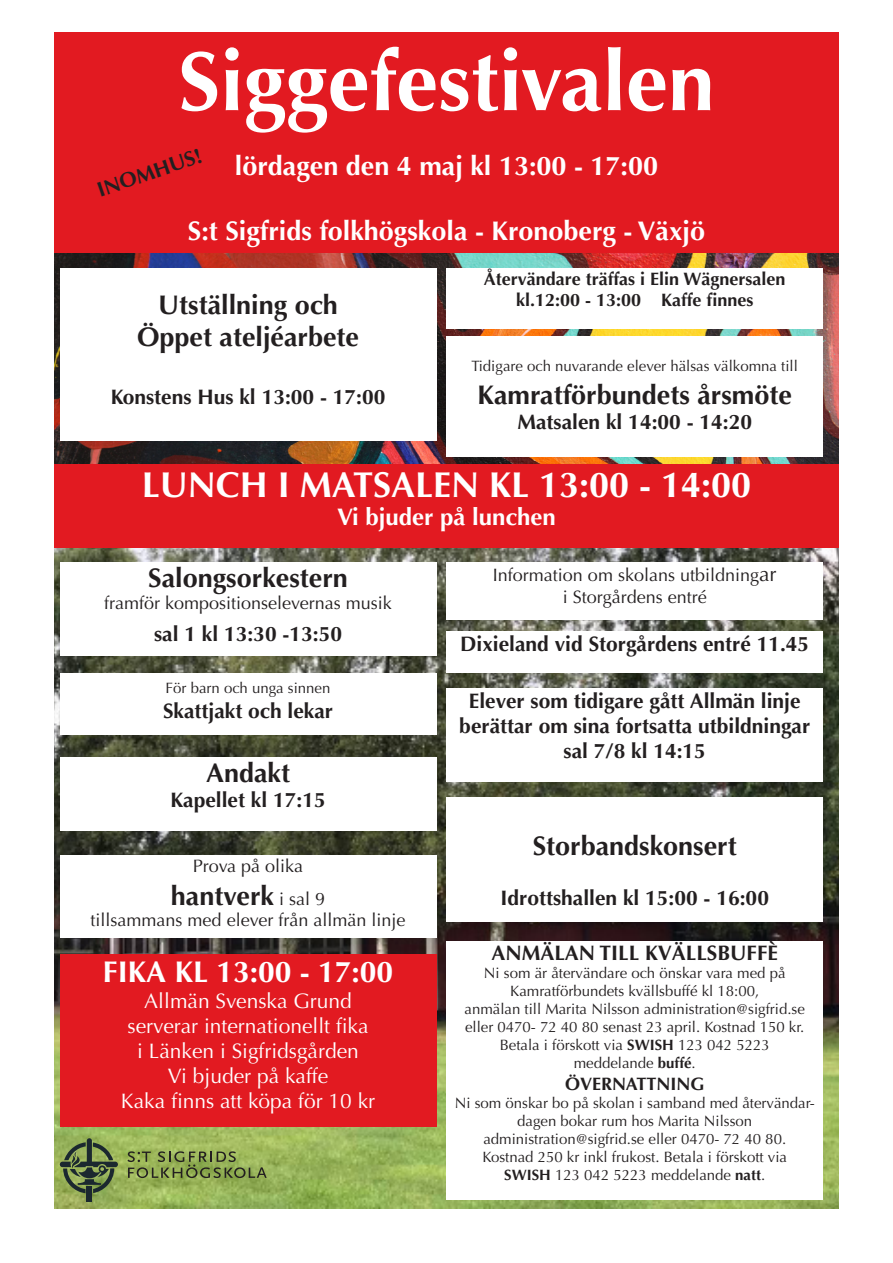
<style>
.page{position:relative;width:893px;height:1263px;background:#fff}
.page>*{position:absolute;margin:0;border:0;box-sizing:border-box;transform-origin:0 0}
.t1{font:700 84px "Optima";color:#fff}
.t2{font:700 36px "Optima";color:#fff}
.t3{font:700 30px "Optima";color:#fff}
.t4{font:700 27px "Optima";color:#231f20}
.t5{font:700 27px "Optima";color:#fff}
.t6{font:700 24px "Optima";color:#fff}
.t7{font:700 21px "Optima";color:#231f20}
.t8{font:21px "Optima";color:#fff}
.t9{font:18px "Optima";color:#231f20}
.t10{font:700 18px "Optima";color:#231f20}
.t11{font:15px/18px "Optima";color:#231f20;text-align:center}
.s1{font-weight:400;font-size:18px}
.s2{font-size:21px}
.s3{font-weight:700}
</style>
<div class="page">
<img style="left:54px;top:253px;width:785px;height:956px">
<div style="left:54px;top:463px;width:785px;height:84px;background:#e21a21"></div>
<div style="left:60px;top:268px;width:376px;height:172px;background:#fff"></div>
<div style="left:60px;top:562px;width:376px;height:94px;background:#fff"></div>
<div style="left:54px;top:33px;width:785px;height:220px;background:#e21a21"></div>
<div style="left:87px;top:1186px;width:5px;height:15px;background:#1b282f"></div>
<svg style="left:127px;top:1151px;width:140px;height:27px;background:#7f944c"></svg>
<svg style="left:60px;top:1138px;width:58px;height:55px;background:#687d49"></svg>
<div style="left:446px;top:336px;width:377px;height:120px;background:#fff"></div>
<div style="left:446px;top:798px;width:377px;height:124px;background:#fff"></div>
<div style="left:60px;top:955px;width:376px;height:172px;background:#e21a21"></div>
<div style="left:60px;top:757px;width:376px;height:73px;background:#fff"></div>
<div style="left:446px;top:688px;width:377px;height:94px;background:#fff"></div>
<div style="left:446px;top:562px;width:377px;height:57px;background:#fff"></div>
<div style="left:446px;top:631px;width:377px;height:42px;background:#fff"></div>
<div style="left:60px;top:856px;width:376px;height:82px;background:#fff"></div>
<div style="left:60px;top:673px;width:376px;height:62px;background:#fff"></div>
<div style="left:446px;top:268px;width:377px;height:61px;background:#fff"></div>
<div style="left:446px;top:941px;width:377px;height:258px;background:#fff"></div>
<p class="t1" style="left:178px;top:33px;width:538px">Siggefestivalen</p>
<p class="t5" style="left:235px;top:150px;width:425px">lördagen den 4 maj kl 13:00 - 17:00</p>
<p class="t5" style="left:188px;top:215px;width:519px">S:t Sigfrids folkhögskola - Kronoberg - Växjö</p>
<p class="t7" style="left:94px;top:179px;width:111px;rotate:-19deg">INOMHUS!</p>
<p class="t4" style="left:158px;top:289px;width:181px">Utställning och</p>
<p class="t4" style="left:137px;top:321px;width:224px">Öppet ateljéarbete</p>
<p class="t7" style="left:111px;top:384px;width:276px">Konstens Hus kl 13:00 - 17:00</p>
<p class="t10" style="left:484px;top:268px;width:303px">Återvändare träffas i Elin Wägnersalen</p>
<p class="t10" style="left:516px;top:290px;width:239px">kl.12:00 - 13:00 Kaffe finnes</p>
<p class="t11" style="left:472px;top:358px;width:328px">Tidigare och nuvarande elever hälsas välkomna till</p>
<p class="t4" style="left:478px;top:379px;width:316px">Kamratförbundets årsmöte</p>
<p class="t7" style="left:517px;top:410px;width:236px">Matsalen kl 14:00 - 14:20</p>
<p class="t2" style="left:142px;top:463px;width:611px">LUNCH I MATSALEN KL 13:00 - 14:00</p>
<p class="t6" style="left:337px;top:503px;width:220px">Vi bjuder på lunchen</p>
<p class="t4" style="left:148px;top:562px;width:201px">Salongsorkestern</p>
<p class="t9" style="left:104px;top:592px;width:289px">framför kompositionselevernas musik</p>
<p class="t7" style="left:154px;top:622px;width:189px">sal 1 kl 13:30 -13:50</p>
<p class="t11" style="left:166px;top:679px;width:166px">För barn och unga sinnen</p>
<p class="t7" style="left:163px;top:699px;width:171px">Skattjakt och lekar</p>
<p class="t4" style="left:206px;top:757px;width:86px">Andakt</p>
<p class="t7" style="left:170px;top:788px;width:157px">Kapellet kl 17:15</p>
<p class="t9" style="left:193px;top:856px;width:112px">Prova på olika</p>
<p class="t4" style="left:171px;top:880px;width:156px">hantverk <span class="s1">i sal 9</span></p>
<p class="t9" style="left:91px;top:910px;width:316px">tillsammans med elever från allmän linje</p>
<p class="t3" style="left:103px;top:955px;width:292px">FIKA KL 13:00 - 17:00</p>
<p class="t8" style="left:144px;top:988px;width:209px">Allmän Svenska Grund</p>
<p class="t8" style="left:128px;top:1013px;width:243px">serverar internationellt fika</p>
<p class="t8" style="left:137px;top:1038px;width:223px">i Länken i Sigfridsgården</p>
<p class="t8" style="left:168px;top:1064px;width:162px">Vi bjuder på kaffe</p>
<p class="t8" style="left:121px;top:1089px;width:256px">Kaka finns att köpa för 10 kr</p>
<p class="t9" style="left:493px;top:565px;width:285px">Information om skolans utbildning<span class="s2">ar</span></p>
<p class="t9" style="left:563px;top:586px;width:146px">i Storgårdens entré</p>
<p class="t7" style="left:460px;top:631px;width:350px">Dixieland vid Storgårdens entré 11.45</p>
<p class="t7" style="left:469px;top:688px;width:333px">Elever som tidigare gått Allmän linje</p>
<p class="t7" style="left:459px;top:713px;width:352px">berättar om sina fortsatta utbildningar</p>
<p class="t7" style="left:564px;top:739px;width:144px">sal 7/8 kl 14:15</p>
<p class="t4" style="left:533px;top:830px;width:206px">Storbandskonsert</p>
<p class="t7" style="left:500px;top:886px;width:270px">Idrottshallen kl 15:00 - 16:00</p>
<p class="t7" style="left:491px;top:941px;width:288px">ANMÄLAN TILL KVÄLLSBUFFÈ</p>
<p class="t11" style="left:484px;top:964px;width:303px">Ni som är återvändare och önskar vara med på</p>
<p class="t11" style="left:510px;top:982px;width:251px">Kamratförbundets kvällsbuffé kl 18:00,</p>
<p class="t11" style="left:465px;top:1000px;width:342px">anmälan till Marita Nilsson administration@sigfrid.se</p>
<p class="t11" style="left:465px;top:1018px;width:341px">eller 0470- 72 40 80 senast 23 april. Kostnad 150 kr.</p>
<p class="t11" style="left:500px;top:1036px;width:272px">Betala i förskott via <span class="s3">SWISH</span> 123 042 5223</p>
<p class="t11" style="left:574px;top:1054px;width:123px">meddelande <span class="s3">buffé</span>.</p>
<p class="t10" style="left:565px;top:1073px;width:141px">ÖVERNATTNING</p>
<p class="t11" style="left:455px;top:1094px;width:362px">Ni som önskar bo på skolan i samband med återvändar&shy;dagen bokar rum hos Marita Nilsson</p>
<p class="t11" style="left:483px;top:1130px;width:304px">administration@sigfrid.se eller 0470- 72 40 80.</p>
<p class="t11" style="left:482px;top:1148px;width:306px">Kostnad 250 kr inkl frukost. Betala i förskott via</p>
<p class="t11" style="left:504px;top:1166px;width:262px"><span class="s3">SWISH</span> 123 042 5223 meddelande <span class="s3">natt</span>.</p>
</div>
